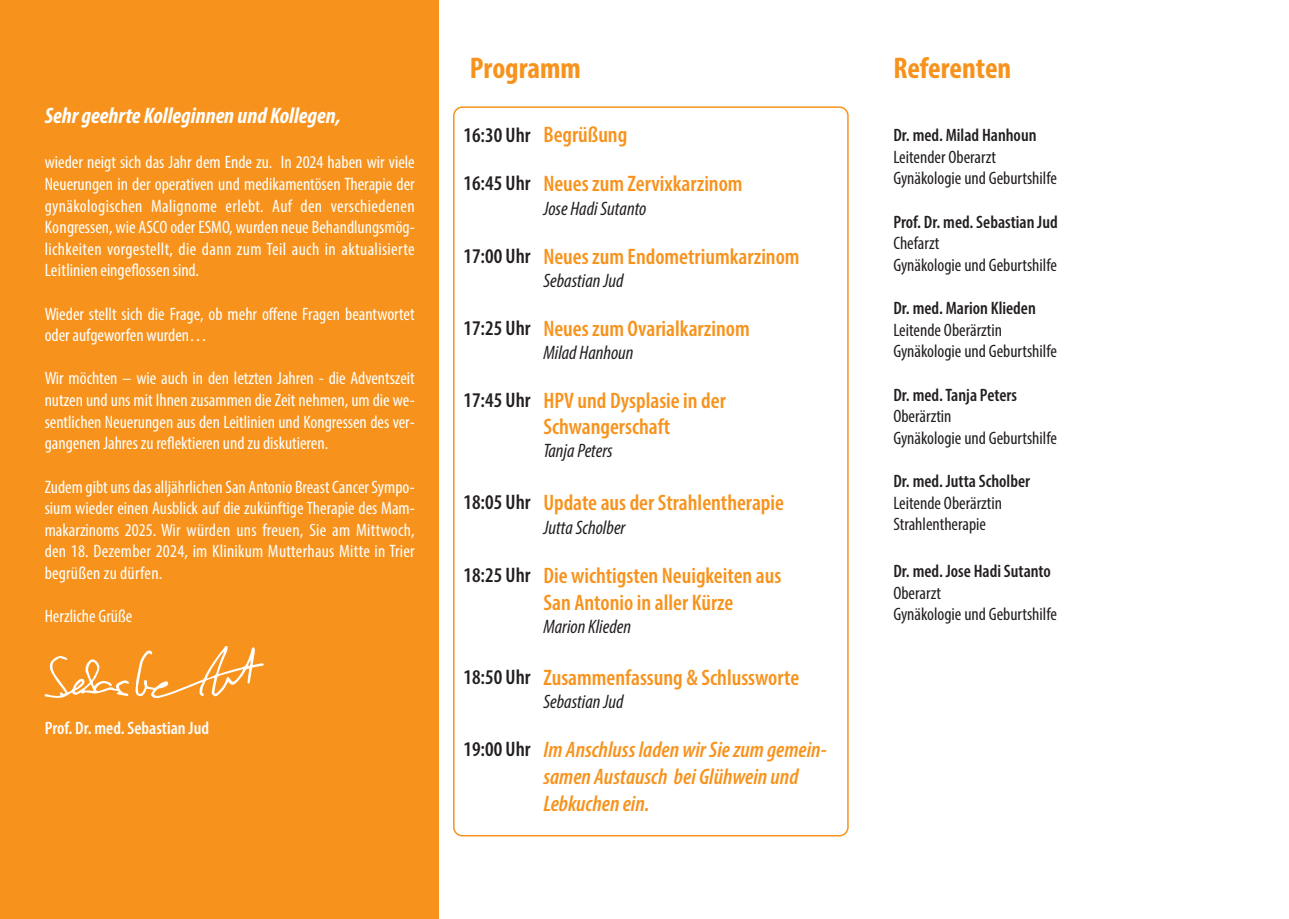
<style>
.page{position:relative;width:1289px;height:919px;background:#fff}
.page>*{position:absolute;margin:0;border:0;box-sizing:border-box;transform-origin:0 0}
.t1{font:700 condensed 30px "Myriad Pro";color:#f7931d}
.t2{font:600 condensed 22.5px/48.9px "Myriad Pro";color:#f7931d}
.t3{font:italic 600 condensed 22.5px/27px "Myriad Pro";color:#f7931d}
.t4{font:italic 700 condensed 22.5px "Myriad Pro";color:#fff}
.t5{font:italic condensed 19.5px "Myriad Pro";color:#231f20}
.t6{font:condensed 18px/21.6px "Myriad Pro";color:#fff;text-align:justify}
.t7{font:condensed 18px/21.6px "Myriad Pro";color:#231f20}
.t8{font:600 condensed 18px "Myriad Pro";color:#231f20}
.t9{font:600 condensed 18px "Myriad Pro";color:#fff}
.s1{font-size:21px;color:#231f20}
.s2{font-style:normal;font-size:21px;color:#231f20}
</style>
<div class="page">
<div style="left:0;top:0;width:438px;height:918px;background:#f7931d"></div>
<div style="left:453px;top:106px;width:395px;height:730px;border:2px solid #f7931d;border-radius:9px"></div>
<svg style="left:45px;top:656px;width:84px;height:42px"></svg>
<svg style="left:135px;top:646px;width:129px;height:52px"></svg>
<p class="t4" style="left:45px;top:102px;width:298px">Sehr geehrte Kolleginnen und Kollegen,</p>
<p class="t6" style="left:45px;top:151px;width:372px">wieder neigt sich das Jahr dem Ende zu. In 2024 haben wir viele Neuerungen in der operativen und medikamentösen Therapie der gynäkologischen Malignome erlebt. Auf den verschiedenen Kongressen, wie ASCO oder ESMO, wurden neue Behandlungsmög&shy;lichkeiten vorgestellt, die dann zum Teil auch in aktualisierte Leitlinien eingeflossen sind.</p>
<p class="t6" style="left:45px;top:302px;width:371px">Wieder stellt sich die Frage, ob mehr offene Fragen beantwortet oder aufgeworfen wurden…</p>
<p class="t6" style="left:45px;top:367px;width:371px">Wir möchten – wie auch in den letzten Jahren - die Adventszeit nutzen und uns mit Ihnen zusammen die Zeit nehmen, um die we&shy;sentlichen Neuerungen aus den Leitlinien und Kongressen des ver&shy;gangenen Jahres zu reflektieren und zu diskutieren.</p>
<p class="t6" style="left:45px;top:475px;width:371px">Zudem gibt uns das alljährlichen San Antonio Breast Cancer Sympo&shy;sium wieder einen Ausblick auf die zukünftige Therapie des Mam&shy;makarzinoms 2025. Wir würden uns freuen, Sie am Mittwoch, den 18. Dezember 2024, im Klinikum Mutterhaus Mitte in Trier begrüßen zu dürfen.</p>
<p class="t6" style="left:45px;top:605px;width:89px">Herzliche Grüße</p>
<p class="t9" style="left:45px;top:717px;width:166px">Prof. Dr. med. Sebastian Jud</p>
<h1 class="t1" style="left:470px;top:49px;width:113px">Programm</h1>
<h1 class="t1" style="left:893px;top:49px;width:119px">Referenten</h1>
<p class="t2" style="left:463px;top:110px;width:281px"><span class="s1">16:30 Uhr</span> Begrüßung<br><span class="s1">16:45 Uhr</span> Neues zum Zervixkarzinom</p>
<p class="t5" style="left:543px;top:196px;width:104px">Jose Hadi Sutanto</p>
<p class="t2" style="left:463px;top:231px;width:338px"><span class="s1">17:00 Uhr</span> Neues zum Endometriumkarzinom</p>
<p class="t5" style="left:543px;top:269px;width:82px">Sebastian Jud</p>
<p class="t2" style="left:463px;top:304px;width:288px"><span class="s1">17:25 Uhr</span> Neues zum Ovarialkarzinom</p>
<p class="t5" style="left:543px;top:341px;width:92px">Milad Hanhoun</p>
<p class="t2" style="left:543px;top:388px;width:184px;line-height:25.2px;text-indent:-80px"><span class="s1">17:45 Uhr</span> HPV und Dysplasie in der<br>Schwangerschaft</p>
<p class="t5" style="left:543px;top:438px;width:71px">Tanja Peters</p>
<p class="t2" style="left:463px;top:478px;width:322px"><span class="s1">18:05 Uhr</span> Update aus der Strahlentherapie</p>
<p class="t5" style="left:543px;top:515px;width:84px">Jutta Scholber</p>
<p class="t2" style="left:543px;top:561px;width:239px;line-height:27px;text-indent:-80px"><span class="s1">18:25 Uhr</span> Die wichtigsten Neuigkeiten aus<br>San Antonio in aller Kürze</p>
<p class="t5" style="left:543px;top:615px;width:89px">Marion Klieden</p>
<p class="t2" style="left:463px;top:652px;width:337px"><span class="s1">18:50 Uhr</span> Zusammenfassung &amp; Schlussworte</p>
<p class="t5" style="left:543px;top:690px;width:82px">Sebastian Jud</p>
<p class="t3" style="left:543px;top:735px;width:285px;text-indent:-80px"><span class="s2">19:00 Uhr</span> Im Anschluss laden wir Sie zum gemein&shy;samen Austausch bei Glühwein und<br>Lebkuchen ein.</p>
<p class="t8" style="left:893px;top:124px;width:145px">Dr. med. Milad Hanhoun</p>
<p class="t7" style="left:893px;top:146px;width:165px">Leitender Oberarzt<br>Gynäkologie und Geburtshilfe</p>
<p class="t8" style="left:893px;top:210px;width:166px">Prof. Dr. med. Sebastian Jud</p>
<p class="t7" style="left:893px;top:232px;width:165px">Chefarzt<br>Gynäkologie und Geburtshilfe</p>
<p class="t8" style="left:893px;top:297px;width:144px">Dr. med. Marion Klieden</p>
<p class="t7" style="left:893px;top:318px;width:165px">Leitende Oberärztin<br>Gynäkologie und Geburtshilfe</p>
<p class="t8" style="left:893px;top:383px;width:125px">Dr. med. Tanja Peters</p>
<p class="t7" style="left:893px;top:405px;width:165px">Oberärztin<br>Gynäkologie und Geburtshilfe</p>
<p class="t8" style="left:893px;top:470px;width:138px">Dr. med. Jutta Scholber</p>
<p class="t7" style="left:893px;top:491px;width:110px">Leitende Oberärztin<br>Strahlentherapie</p>
<p class="t8" style="left:893px;top:560px;width:159px">Dr. med. Jose Hadi Sutanto</p>
<p class="t7" style="left:893px;top:581px;width:165px">Oberarzt<br>Gynäkologie und Geburtshilfe</p>
</div>
